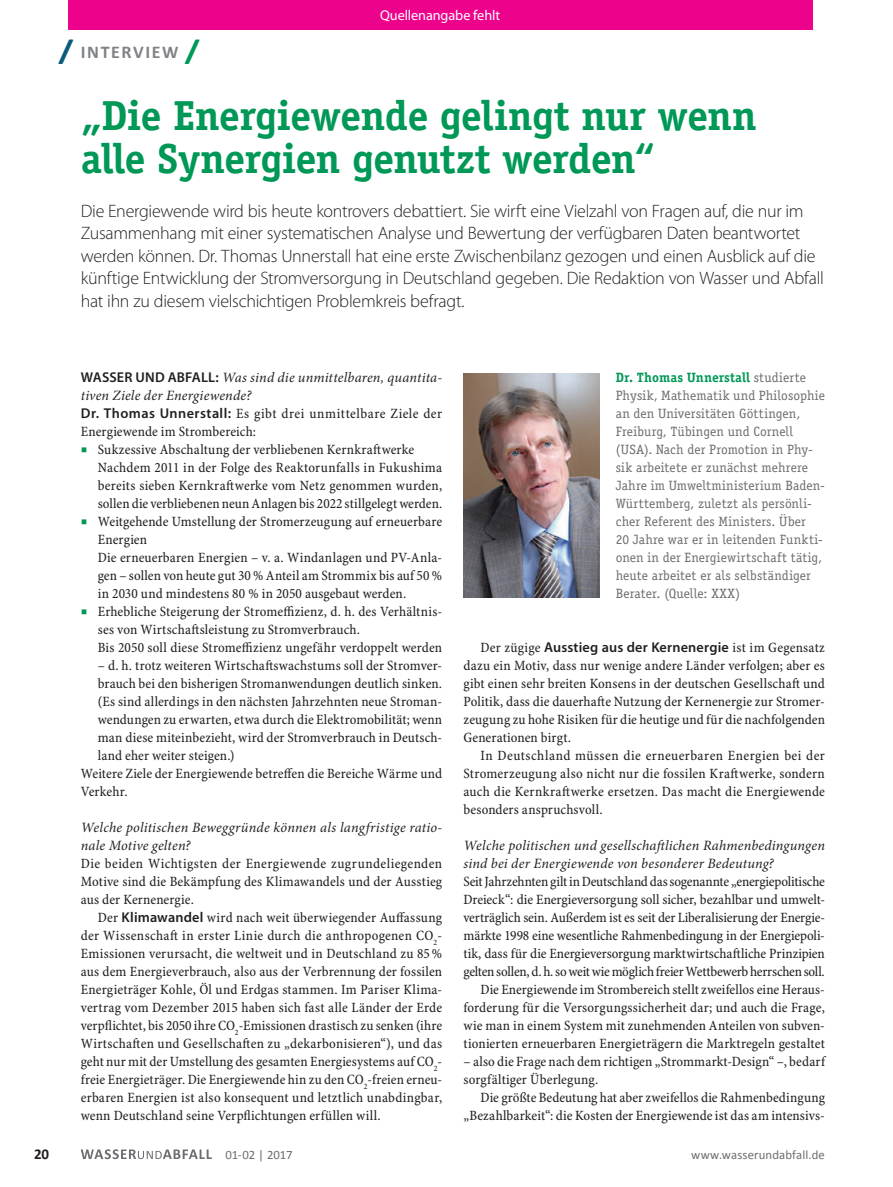
<style>
.page{position:relative;width:893px;height:1187px;background:#fff}
.page>*{position:absolute;margin:0;border:0;box-sizing:border-box;transform-origin:0 0}
.t1{font:700 42px/43.5px "Officina Serif Std";letter-spacing:-.02em;color:#009856}
.t2{font:300 18px/22.5px "Myriad Pro";letter-spacing:-.015em;color:#231f20}
.t3{font:700 18px "Calibri";letter-spacing:.09em;color:#808285}
.t4{font:700 15px "Calibri";color:#231f20}
.t5{font:14.25px/18px "Minion Pro Cn Capt";letter-spacing:.005em;color:#231f20}
.t6{font:italic 14.25px/18px "Minion Pro";letter-spacing:.015em;color:#231f20}
.t7{font:14.25px/18px "Minion Pro Cn Capt";letter-spacing:.025em;color:#231f20}
.t8{font:600 14.25px "Myriad Pro";letter-spacing:.01em;color:#231f20}
.t9{font:14.25px "Myriad Pro";letter-spacing:-.005em;color:#fff}
.t10{font:13.5px/18px "Officina Serif Std";letter-spacing:.005em;color:#6c6d70}
.t11{font:12.75px "Calibri";letter-spacing:.005em;color:#6c6d70}
.s1{font-size:28.5px;color:#0a5a7e}
.s2{font-size:28.5px;color:#009856}
.s3{font-family:"Myriad Pro";font-weight:600;font-style:normal}
.s4{font-family:"Myriad Pro";font-weight:600}
.s5{font-family:"Minion Pro";font-weight:500;font-size:16.5px;color:#009856}
.s6{font-weight:700;color:#009856}
.s7{font-family:"Minion Pro Cn Capt";font-weight:400}
</style>
<div class="page">
<img style="left:463px;top:373px;width:137px;height:225px">
<div style="left:68px;top:0;width:744px;height:30px;background:#ed028c"></div>
<svg style="left:81px;top:1149px;width:131px;height:9px"></svg>
<p class="t3" style="left:58px;top:40px;width:143px"><span class="s1">/</span> INTERVIEW <span class="s2">/</span></p>
<p class="t9" style="left:380px;top:8px;width:121px">Quellenangabe fehlt</p>
<h1 class="t1" style="left:81px;top:93px;width:677px">„Die Energiewende gelingt nur wenn alle Synergien genutzt werden“</h1>
<p class="t2" style="left:81px;top:199px;width:745px">Die Energiewende wird bis heute kontrovers debattiert. Sie wirft eine Vielzahl von Fragen auf, die nur im Zusammenhang mit einer systematischen Analyse und Bewertung der verfügbaren Daten beantwortet werden können. Dr. Thomas Unnerstall hat eine erste Zwischenbilanz gezogen und einen Ausblick auf die künftige Entwicklung der Stromversorgung in Deutschland gegeben. Die Redaktion von Wasser und Abfall hat ihn zu diesem vielschichtigen Problemkreis befragt.</p>
<p class="t6" style="left:81px;top:368px;width:363px"><span class="s3">WASSER UND ABFALL:</span> Was sind die unmittelbaren, quantita&shy;tiven Ziele der Energiewende?</p>
<p class="t7" style="left:81px;top:405px;width:363px"><span class="s4">Dr. Thomas Unnerstall:</span> Es gibt drei unmittelbare Ziele der<br>Energiewende im Strombereich:</p>
<p class="t5" style="left:98px;top:441px;width:346px;text-indent:-17px"><span class="s5">■</span> Sukzessive Abschaltung der verbliebenen Kernkraftwerke Nachdem 2011 in der Folge des Reaktorunfalls in Fukushima bereits sieben Kernkraftwerke vom Netz genommen wurden, sollen die verbliebenen neun Anlagen bis 2022 stillgelegt werden.</p>
<p class="t5" style="left:98px;top:513px;width:346px;text-indent:-17px"><span class="s5">■</span> Weitgehende Umstellung der Stromerzeugung auf erneuerbare Energien<br>Die erneuerbaren Energien – v. a. Windanlagen und PV-Anla&shy;gen – sollen von heute gut 30 % Anteil am Strommix bis auf 50 % in 2030 und mindestens 80 % in 2050 ausgebaut werden.</p>
<p class="t5" style="left:98px;top:603px;width:346px;text-indent:-17px"><span class="s5">■</span> Erhebliche Steigerung der Stromeffizienz, d. h. des Verhältnis&shy;ses von Wirtschaftsleistung zu Stromverbrauch.<br>Bis 2050 soll diese Stromeffizienz ungefähr verdoppelt werden</p>
<p class="t5" style="left:98px;top:657px;width:346px">– d. h. trotz weiteren Wirtschaftswachstums soll der Stromver-</p>
<p class="t5" style="left:98px;top:675px;width:346px">brauch bei den bisherigen Stromanwendungen deutlich sinken.</p>
<p class="t5" style="left:98px;top:693px;width:346px">(Es sind allerdings in den nächsten Jahrzehnten neue Stroman-</p>
<p class="t5" style="left:98px;top:711px;width:346px">wendungen zu erwarten, etwa durch die Elektromobilität; wenn</p>
<p class="t5" style="left:98px;top:729px;width:346px">man diese miteinbezieht, wird der Stromverbrauch in Deutsch-</p>
<p class="t5" style="left:98px;top:747px;width:138px">land eher weiter steigen.)</p>
<p class="t5" style="left:81px;top:765px;width:363px">Weitere Ziele der Energiewende betreffen die Bereiche Wärme und</p>
<p class="t5" style="left:81px;top:783px;width:48px">Verkehr.</p>
<p class="t6" style="left:81px;top:818px;width:363px">Welche politischen Beweggründe können als langfristige ratio&shy;nale Motive gelten?</p>
<p class="t5" style="left:81px;top:855px;width:363px;text-align:justify">Die beiden Wichtigsten der Energiewende zugrundeliegenden Motive sind die Bekämpfung des Klimawandels und der Ausstieg aus der Kernenergie.</p>
<p class="t5" style="left:81px;top:909px;width:363px;text-align:justify;text-indent:17px">Der <span class="s4">Klimawandel</span> wird nach weit überwiegender Auffassung der Wissenschaft in erster Linie durch die anthropogenen CO<sub>2</sub>- Emissionen verursacht, die weltweit und in Deutschland zu 85% aus dem Energieverbrauch, also aus der Verbrennung der fossilen Energieträger Kohle, Öl und Erdgas stammen. Im Pariser Klima&shy;vertrag vom Dezember 2015 haben sich fast alle Länder der Erde verpflichtet, bis 2050 ihre CO<sub>2</sub>-Emissionen drastisch zu senken (ihre Wirtschaften und Gesellschaften zu „dekarbonisieren“), und das geht nur mit der Umstellung des gesamten Energiesystems auf CO<sub>2</sub>- freie Energieträger. Die Energiewende hin zu den CO<sub>2</sub>-freien erneu&shy;erbaren Energien ist also konsequent und letztlich unabdingbar, wenn Deutschland seine Verpflichtungen erfüllen will.</p>
<p class="t10" style="left:616px;top:368px;width:211px"><span class="s6">Dr. Thomas Unnerstall</span> studierte Physik, Mathematik und Philosophie an den Universitäten Göttingen, Freiburg, Tübingen und Cornell (USA). Nach der Promotion in Phy&shy;sik arbeitete er zunächst mehrere Jahre im Umweltministerium Baden-Württemberg, zuletzt als persönli&shy;cher Referent des Ministers. Über<br>20 Jahre war er in leitenden Funkti&shy;onen in der Energiewirtschaft tätig, heute arbeitet er als selbständiger Berater. (Quelle: XXX)</p>
<p class="t8" style="left:480px;top:639px;width:346px"><span class="s7">Der zügige</span> Ausstieg aus der Kernenergie <span class="s7">ist im Gegensatz</span></p>
<p class="t5" style="left:463px;top:657px;width:363px;text-align:justify">dazu ein Motiv, dass nur wenige andere Länder verfolgen; aber es gibt einen sehr breiten Konsens in der deutschen Gesellschaft und Politik, dass die dauerhafte Nutzung der Kernenergie zur Stromer&shy;zeugung zu hohe Risiken für die heutige und für die nachfolgenden Generationen birgt.</p>
<p class="t5" style="left:463px;top:747px;width:363px;text-align:justify;text-indent:17px">In Deutschland müssen die erneuerbaren Energien bei der Stromerzeugung also nicht nur die fossilen Kraftwerke, sondern auch die Kernkraftwerke ersetzen. Das macht die Energiewende besonders anspruchsvoll.</p>
<p class="t6" style="left:463px;top:836px;width:363px">Welche politischen und gesellschaftlichen Rahmenbedingungen sind bei der Energiewende von besonderer Bedeutung?</p>
<p class="t5" style="left:463px;top:873px;width:363px;text-align:right">Seit Jahrzehnten gilt in Deutschland das sogenannte „energiepolitische Dreieck“: die Energieversorgung soll sicher, bezahlbar und umwelt&shy;verträglich sein. Außerdem ist es seit der Liberalisierung der Energie&shy;märkte 1998 eine wesentliche Rahmenbedingung in der Energiepoli&shy;tik, dass für die Energieversorgung marktwirtschaftliche Prinzipien gelten sollen, d. h. so weit wie möglich freier Wettbewerb herrschen soll.<br>Die Energiewende im Strombereich stellt zweifellos eine Heraus&shy;forderung für die Versorgungssicherheit dar; und auch die Frage, wie man in einem System mit zunehmenden Anteilen von subven&shy;tionierten erneuerbaren Energieträgern die Marktregeln gestaltet</p>
<p class="t5" style="left:463px;top:1053px;width:363px">– also die Frage nach dem richtigen „Strommarkt-Design“ –, bedarf sorgfältiger Überlegung.</p>
<p class="t5" style="left:463px;top:1089px;width:363px;text-align:right">Die größte Bedeutung hat aber zweifellos die Rahmenbedingung „Bezahlbarkeit“: die Kosten der Energiewende ist das am intensivs-</p>
<p class="t4" style="left:34px;top:1144px;width:17px">20</p>
<p class="t11" style="left:225px;top:1146px;width:69px">01-02 | 2017</p>
<p class="t11" style="left:691px;top:1146px;width:135px">www.wasserundabfall.de</p>
</div>
